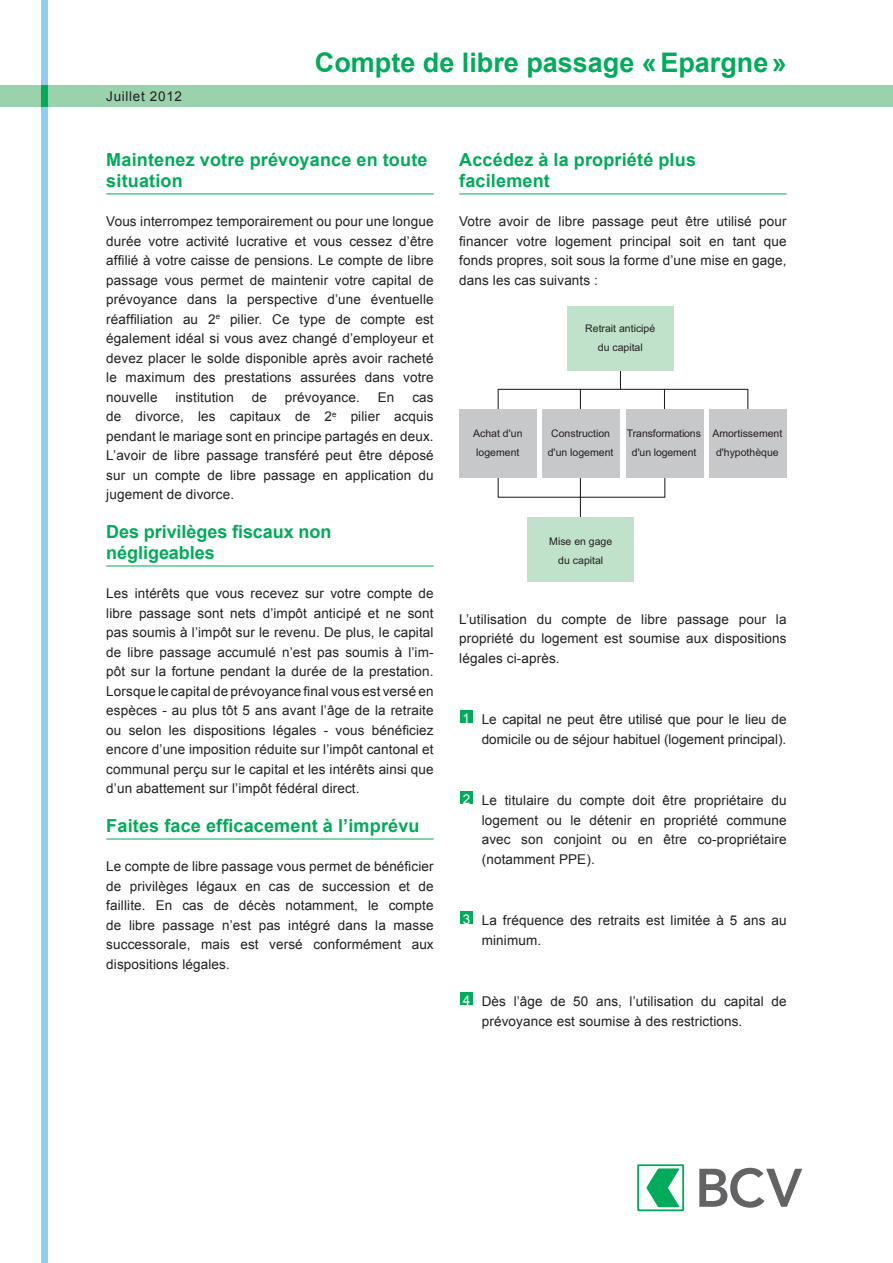
<style>
.page{position:relative;width:893px;height:1263px;background:#fff}
.page>*{position:absolute;margin:0;border:0;box-sizing:border-box;transform-origin:0 0}
.t1{font:700 27px "Arial";color:#00ab5b}
.t2{font:18.75px/22.6px "Arial";color:#231f20;scale:.51 1}
.t3{font:700 18px/21px "Arial";letter-spacing:.01em;color:#00ab5b}
.t4{font:13.5px/19.5px "Arial";letter-spacing:.01em;color:#231f20;text-align:justify}
.t5{font:13.5px "Arial";letter-spacing:.05em;color:#231f20}
.t6{font:13.5px "Arial";color:#fff}
.t7{font:10.5px/19.5px "Arial";color:#231f20;text-align:center}
</style>
<div class="page">
<svg style="left:699px;top:1168px;width:103px;height:40px"></svg>
<svg style="left:637px;top:1164px;width:47px;height:47px"></svg>
<div style="left:639px;top:1166px;width:43px;height:43px;background:#fff"></div>
<svg style="left:646px;top:1168px;width:34px;height:39px"></svg>
<div style="left:0;top:85px;width:893px;height:22px;background:#9ad2ae"></div>
<hr style="left:106px;top:194px;width:328px;height:1px;background:#00ab5b">
<hr style="left:106px;top:566px;width:328px;height:1px;background:#00ab5b">
<hr style="left:106px;top:839px;width:328px;height:1px;background:#00ab5b">
<hr style="left:459px;top:194px;width:328px;height:1px;background:#00ab5b">
<svg style="left:497px;top:362px;width:252px;height:160px"></svg>
<div style="left:568px;top:306px;width:106px;height:65px;background:#c0e2ca"></div>
<div style="left:528px;top:517px;width:106px;height:65px;background:#c0e2ca"></div>
<div style="left:460px;top:409px;width:77px;height:68px;background:#c7c8ca"></div>
<div style="left:543px;top:409px;width:77px;height:68px;background:#c7c8ca"></div>
<div style="left:626px;top:409px;width:77px;height:68px;background:#c7c8ca"></div>
<div style="left:709px;top:409px;width:77px;height:68px;background:#c7c8ca"></div>
<div style="left:460px;top:710px;width:13px;height:13px;background:#00ab5b"></div>
<div style="left:460px;top:791px;width:13px;height:13px;background:#00ab5b"></div>
<div style="left:460px;top:911px;width:13px;height:13px;background:#00ab5b"></div>
<div style="left:460px;top:992px;width:13px;height:13px;background:#00ab5b"></div>
<div style="left:41px;top:0;width:6px;height:1263px;background:#8fcef1"></div>
<div style="left:41px;top:85px;width:6px;height:22px;background:#00ab5b"></div>
<p class="t5" style="left:106px;top:87px;width:77px">Juillet 2012</p>
<h1 class="t1" style="left:315px;top:45px;width:473px">Compte de libre passage «Epargne»</h1>
<h3 class="t3" style="left:106px;top:150px;width:323px">Maintenez votre prévoyance en toute situation</h3>
<p class="t4" style="left:106px;top:212px;width:329px">Vous interrompez temporairement ou pour une longue durée votre activité lucrative et vous cessez d’être affilié à votre caisse de pensions. Le compte de libre passage vous permet de maintenir votre capital de prévoyance dans la perspective d’une éventuelle réaffiliation au 2<sup>e</sup> pilier. Ce type de compte est également idéal si vous avez changé d’employeur et devez placer le solde disponible après avoir racheté le maximum des prestations assurées dans votre nouvelle</p>
<p class="t4" style="left:175px;top:387px;width:60px">institution</p>
<p class="t4" style="left:252px;top:387px;width:17px">de</p>
<p class="t4" style="left:285px;top:387px;width:76px">prévoyance.</p>
<p class="t4" style="left:378px;top:387px;width:18px">En</p>
<p class="t4" style="left:106px;top:387px;width:329px;text-indent:306px">cas de divorce, les capitaux de 2<sup>e</sup> pilier acquis pendant le mariage sont en principe partagés en deux.<br>L’avoir de libre passage transféré peut être déposé sur un compte de libre passage en application du jugement de divorce.</p>
<h3 class="t3" style="left:106px;top:522px;width:227px">Des privilèges fiscaux non négligeables</h3>
<p class="t4" style="left:106px;top:584px;width:329px">Les intérêts que vous recevez sur votre compte de libre passage sont nets d’impôt anticipé et ne sont pas soumis à l’impôt sur le revenu. De plus, le capital de libre passage accumulé n’est pas soumis à l’im&shy;pôt sur la fortune pendant la durée de la prestation.<br>Lorsque le capital de prévoyance final vous est versé en espèces - au plus tôt 5 ans avant l’âge de la retraite ou selon les dispositions légales - vous bénéficiez encore d’une imposition réduite sur l’impôt cantonal et communal perçu sur le capital et les intérêts ainsi que d’un abattement sur l’impôt fédéral direct.</p>
<h3 class="t3" style="left:106px;top:816px;width:315px">Faites face efficacement à l’imprévu</h3>
<p class="t4" style="left:106px;top:857px;width:329px">Le compte de libre passage vous permet de bénéficier de privilèges légaux en cas de succession et de faillite. En cas de décès notamment, le compte de libre passage n’est pas intégré dans la masse successorale, mais est versé conformément aux dispositions légales.</p>
<h3 class="t3" style="left:459px;top:150px;width:238px">Accédez à la propriété plus facilement</h3>
<p class="t4" style="left:459px;top:212px;width:329px">Votre avoir de libre passage peut être utilisé pour financer votre logement principal soit en tant que fonds propres, soit sous la forme d’une mise en gage, dans les cas suivants :</p>
<p class="t7" style="left:585px;top:319px;width:72px">Retrait anticipé du capital</p>
<h2 class="t2" style="left:477px;top:420px;width:91px">Achat d’un logement</h2>
<h2 class="t2" style="left:719px;top:420px;width:128px">Amortissement</h2>
<p class="t7" style="left:473px;top:423px;width:51px;text-align:left">Achat d'un logement</p>
<p class="t7" style="left:548px;top:423px;width:67px">Construction d'un logement</p>
<p class="t7" style="left:627px;top:423px;width:75px">Transformations d'un logement</p>
<p class="t7" style="left:712px;top:423px;width:72px">Amortissement d'hypothèque</p>
<h2 class="t2" style="left:562px;top:443px;width:79px">logement</h2>
<h2 class="t2" style="left:721px;top:443px;width:115px">d’hypothèque</h2>
<h2 class="t2" style="left:636px;top:443px;width:120px">d’un logement</h2>
<p class="t7" style="left:549px;top:531px;width:65px">Mise en gage du capital</p>
<p class="t4" style="left:459px;top:609px;width:329px">L’utilisation du compte de libre passage pour la propriété du logement est soumise aux dispositions légales ci-après.</p>
<p class="t6" style="left:462px;top:709px;width:9px">1</p>
<p class="t4" style="left:482px;top:710px;width:306px">Le capital ne peut être utilisé que pour le lieu de domicile ou de séjour habituel (logement principal).</p>
<p class="t6" style="left:463px;top:790px;width:9px">2</p>
<p class="t4" style="left:482px;top:791px;width:306px">Le titulaire du compte doit être propriétaire du logement ou le détenir en propriété commune avec son conjoint ou en être co-propriétaire (notamment PPE).</p>
<p class="t6" style="left:463px;top:910px;width:9px">3</p>
<p class="t4" style="left:482px;top:911px;width:306px">La fréquence des retraits est limitée à 5 ans au minimum.</p>
<p class="t6" style="left:463px;top:991px;width:9px">4</p>
<p class="t4" style="left:482px;top:992px;width:306px">Dès l’âge de 50 ans, l’utilisation du capital de prévoyance est soumise à des restrictions.</p>
</div>
